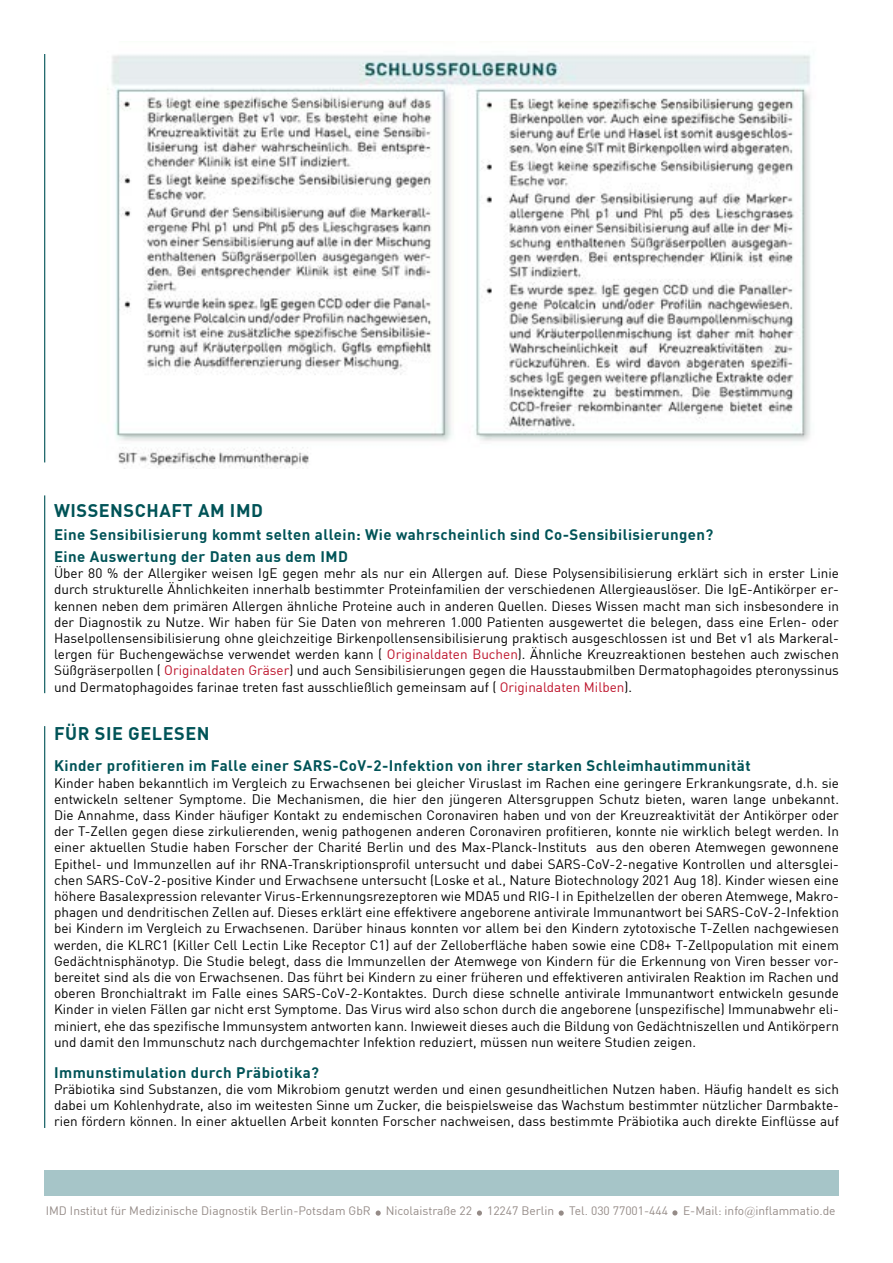
<style>
.page{position:relative;width:893px;height:1263px;background:#fff}
.page>*{position:absolute;margin:0;border:0;box-sizing:border-box;transform-origin:0 0}
.Absatzformat_1{font:700 18px "DIN Offc";letter-spacing:.03em;color:#005357}
.t1{font:700 15px/22.5px "DIN Pro";letter-spacing:.03em;color:#005357}
.fließtext{font:13.5px/16.2px "DIN Offc";color:#000;text-align:justify}
.t2{font:12px "DIN Pro";color:#958b87}
.s1{font-family:"DIN Pro";color:#bd122a}
.s2{font-family:"Garamond"}
</style>
<div class="page">
<div style="left:45px;top:1170px;width:794px;height:26px;background:#a6c5c8"></div>
<svg style="left:376px;top:1210px;width:5px;height:6px"></svg>
<svg style="left:477px;top:1210px;width:5px;height:6px"></svg>
<svg style="left:559px;top:1210px;width:5px;height:6px"></svg>
<svg style="left:672px;top:1210px;width:5px;height:5px"></svg>
<hr style="left:44px;top:54px;width:1px;height:408px;background:#005357">
<hr style="left:44px;top:495px;width:1px;height:198px;background:#005357">
<img style="left:107px;top:54px;width:704px;height:415px">
<hr style="left:44px;top:726px;width:1px;height:402px;background:#005357">
<p class="Absatzformat_1" style="left:54px;top:499px;width:210px">WISSENSCHAFT AM IMD</p>
<p class="t1" style="left:54px;top:522px;width:661px">Eine Sensibilisierung kommt selten allein: Wie wahrscheinlich sind Co-Sensibilisierungen?<br>Eine Auswertung der Daten aus dem IMD</p>
<p class="fließtext" style="left:54px;top:565px;width:786px">Über 80 % der Allergiker weisen IgE gegen mehr als nur ein Allergen auf. Diese Polysensibilisierung erklärt sich in erster Linie durch strukturelle Ähnlichkeiten innerhalb bestimmter Proteinfamilien der verschiedenen Allergieauslöser. Die IgE-Antikörper er&shy;kennen neben dem primären Allergen ähnliche Proteine auch in anderen Quellen. Dieses Wissen macht man sich insbesondere in der Diagnostik zu Nutze. Wir haben für Sie Daten von mehreren 1.000 Patienten ausgewertet die belegen, dass eine Erlen- oder Haselpollensensibilisierung ohne gleichzeitige Birkenpollensensibilisierung praktisch ausgeschlossen ist und Bet v1 als Markeral&shy;lergen für Buchengewächse verwendet werden kann ( <span class="s1">Originaldaten Buchen</span>). Ähnliche Kreuzreaktionen bestehen auch zwischen Süßgräserpollen ( <span class="s1">Originaldaten Gräser</span>) und auch Sensibilisierungen gegen die Hausstaubmilben Dermatophagoides pteronyssinus und Dermatophagoides farinae treten fast ausschließlich gemeinsam auf ( <span class="s1">Originaldaten Milben</span>).</p>
<p class="Absatzformat_1" style="left:54px;top:722px;width:157px">FÜR SIE GELESEN</p>
<p class="t1" style="left:54px;top:754px;width:698px">Kinder profitieren im Falle einer SARS-CoV-2-Infektion von ihrer starken Schleimhautimmunität</p>
<p class="fließtext" style="left:54px;top:774px;width:786px">Kinder haben bekanntlich im Vergleich zu Erwachsenen bei gleicher Viruslast im Rachen eine geringere Erkrankungsrate, d.h. sie entwickeln seltener Symptome. Die Mechanismen, die hier den jüngeren Altersgruppen Schutz bieten, waren lange unbekannt.<br>Die Annahme, dass Kinder häufiger Kontakt zu endemischen Coronaviren haben und von der Kreuzreaktivität der Antikörper oder der T-Zellen gegen diese zirkulierenden, wenig pathogenen anderen Coronaviren profitieren, konnte nie wirklich belegt werden. In einer aktuellen Studie haben Forscher der Charité Berlin und des Max-Planck-Instituts aus den oberen Atemwegen gewonnene Epithel- und Immunzellen auf ihr RNA-Transkriptionsprofil untersucht und dabei SARS-CoV-2-negative Kontrollen und altersglei&shy;chen SARS-CoV-2-positive Kinder und Erwachsene untersucht (Loske et al., Nature Biotechnology 2021 Aug 18). Kinder wiesen eine höhere Basalexpression relevanter Virus-Erkennungsrezeptoren wie MDA5 und RIG-I in Epithelzellen der oberen Atemwege, Makro&shy;phagen und dendritischen Zellen auf. Dieses erklärt eine effektivere angeborene antivirale Immunantwort bei SARS-CoV-2-Infektion bei Kindern im Vergleich zu Erwachsenen. Darüber hinaus konnten vor allem bei den Kindern zytotoxische T-Zellen nachgewiesen werden, die KLRC1 (Killer Cell Lectin Like Receptor C1) auf der Zelloberfläche haben sowie eine CD8+ T-Zellpopulation mit einem Gedächtnisphänotyp. Die Studie belegt, dass die Immunzellen der Atemwege von Kindern für die Erkennung von Viren besser vor&shy;bereitet sind als die von Erwachsenen. Das führt bei Kindern zu einer früheren und effektiveren antiviralen Reaktion im Rachen und oberen Bronchialtrakt im Falle eines SARS-CoV-2-Kontaktes. Durch diese schnelle antivirale Immunantwort entwickeln gesunde Kinder in vielen Fällen gar nicht erst Symptome. Das Virus wird also schon durch die angeborene (unspezifische) Immunabwehr eli&shy;miniert, ehe das spezifische Immunsystem antworten kann. Inwieweit dieses auch die Bildung von Gedächtniszellen und Antikörpern und damit den Immunschutz nach durchgemachter Infektion reduziert, müssen nun weitere Studien zeigen.</p>
<p class="t1" style="left:54px;top:1060px;width:266px">Immunstimulation durch Präbiotika?</p>
<p class="fließtext" style="left:54px;top:1081px;width:786px">Präbiotika sind Substanzen, die vom Mikrobiom genutzt werden und einen gesundheitlichen Nutzen haben. Häufig handelt es sich dabei um Kohlenhydrate, also im weitesten Sinne um Zucker, die beispielsweise das Wachstum bestimmter nützlicher Darmbakte&shy;rien fördern können. In einer aktuellen Arbeit konnten Forscher nachweisen, dass bestimmte Präbiotika auch direkte Einflüsse auf</p>
<p class="t2" style="left:46px;top:1202px;width:791px">IMD Institut für Medizinische Diagnostik Berlin-Potsdam GbR Nicolaistraße 22 12247 Berlin Tel. 030 77001-444 E-Mail: info<span class="s2">@</span>inflammatio.de</p>
</div>
